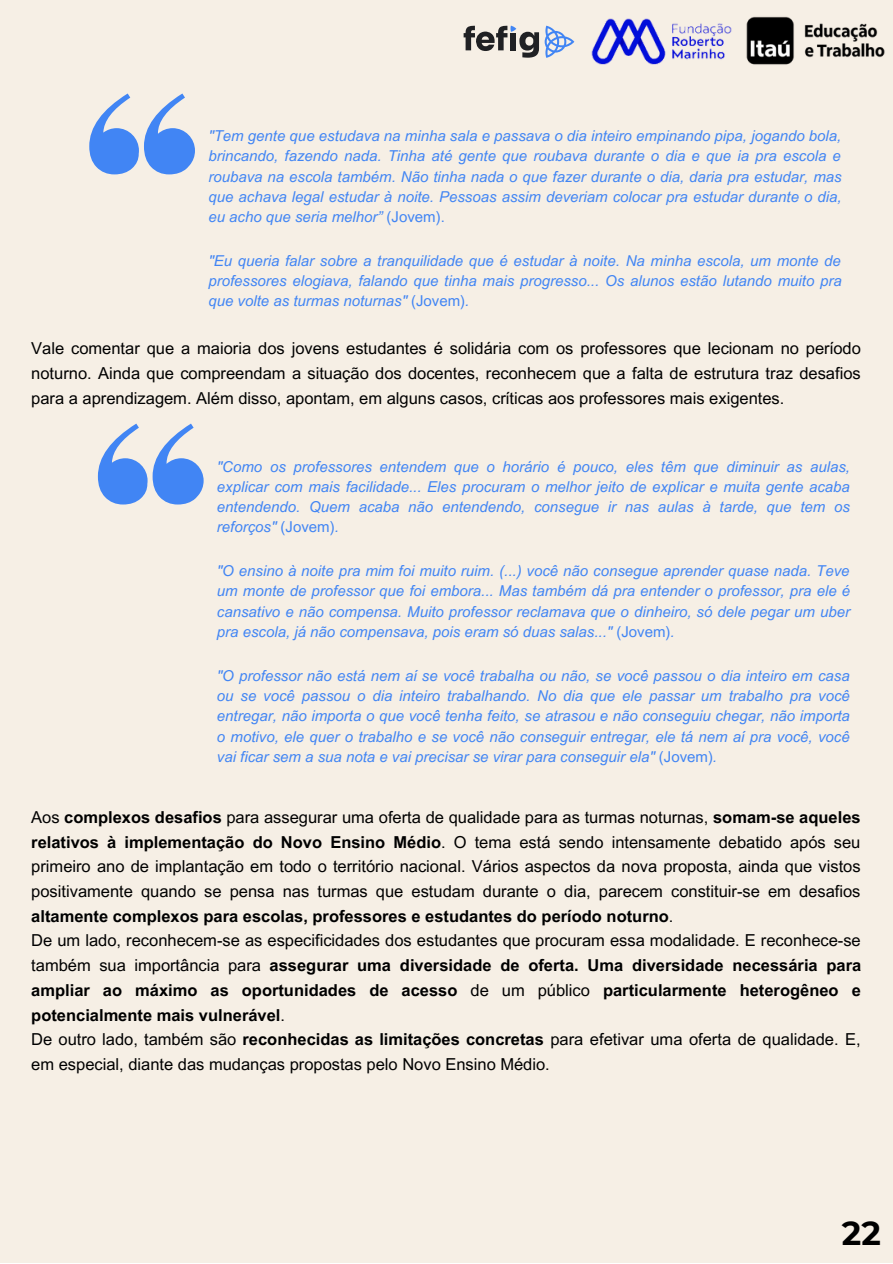
<style>
.page{position:relative;width:893px;height:1264px;background:#fff}
.page>*{position:absolute;margin:0;border:0;box-sizing:border-box;transform-origin:0 0}
.t1{font:700 33px "Montserrat";color:#000}
.t2{font:16.5px/24.8px "Arial MT Pro";color:#000;text-align:justify}
.t3{font:700 16.5px/24.8px "Arial MT Pro";color:#000;text-align:justify}
.t4{font:italic 15px/20.2px "Arial MT Pro";color:#4185f4;text-align:justify}
.s1{font-style:normal}
.s2{font-weight:700}
.s3{font-weight:400}
</style>
<div class="page">
<div style="left:0;top:0;width:892px;height:1262px;background:#f6efe5"></div>
<img style="left:591px;top:18px;width:141px;height:47px">
<svg style="left:463px;top:25px;width:111px;height:33px"></svg>
<img style="left:746px;top:16px;width:139px;height:49px">
<svg style="left:89px;top:93px;width:106px;height:81px"></svg>
<svg style="left:98px;top:423px;width:49px;height:81px"></svg>
<svg style="left:153px;top:423px;width:51px;height:81px"></svg>
<p class="t4" style="left:208px;top:128px;width:635px">"Tem gente que estudava na minha sala e passava o dia inteiro empinando pipa, jogando bola, brincando, fazendo nada. Tinha até gente que roubava durante o dia e que ia pra escola e roubava na escola também. Não tinha nada o que fazer durante o dia, daria pra estudar, mas que achava legal estudar à noite. Pessoas assim deveriam colocar pra estudar durante o dia, eu acho que seria melhor” <span class="s1">(Jovem).</span></p>
<p class="t4" style="left:208px;top:252px;width:635px">"Eu queria falar sobre a tranquilidade que é estudar à noite. Na minha escola, um monte de professores elogiava, falando que tinha mais progresso... Os alunos estão lutando muito pra que volte as turmas noturnas" <span class="s1">(Jovem)</span>.</p>
<p class="t2" style="left:31px;top:338px;width:831px">Vale comentar que a maioria dos jovens estudantes é solidária com os professores que lecionam no período noturno. Ainda que compreendam a situação dos docentes, reconhecem que a falta de estrutura traz desafios para a aprendizagem. Além disso, apontam, em alguns casos, críticas aos professores mais exigentes.</p>
<p class="t4" style="left:217px;top:458px;width:634px">"Como os professores entendem que o horário é pouco, eles têm que diminuir as aulas, explicar com mais facilidade... Eles procuram o melhor jeito de explicar e muita gente acaba entendendo. Quem acaba não entendendo, consegue ir nas aulas à tarde, que tem os reforços" <span class="s1">(Jovem)</span>.</p>
<p class="t4" style="left:217px;top:562px;width:634px">"O ensino à noite pra mim foi muito ruim. (...) você não consegue aprender quase nada. Teve um monte de professor que foi embora... Mas também dá pra entender o professor, pra ele é cansativo e não compensa. Muito professor reclamava que o dinheiro, só dele pegar um uber pra escola, já não compensava, pois eram só duas salas..." <span class="s1">(Jovem)</span>.</p>
<p class="t4" style="left:217px;top:667px;width:634px">"O professor não está nem aí se você trabalha ou não, se você passou o dia inteiro em casa ou se você passou o dia inteiro trabalhando. No dia que ele passar um trabalho pra você entregar, não importa o que você tenha feito, se atrasou e não conseguiu chegar, não importa o motivo, ele quer o trabalho e se você não conseguir entregar, ele tá nem aí pra você, você vai ficar sem a sua nota e vai precisar se virar para conseguir ela" <span class="s1">(Jovem)</span>.</p>
<p class="t2" style="left:31px;top:806px;width:830px">Aos <span class="s2">complexos desafios</span> para assegurar uma oferta de qualidade para as turmas noturnas, <span class="s2">somam-se aqueles relativos à implementação do Novo Ensino Médio</span>. O tema está sendo intensamente debatido após seu primeiro ano de implantação em todo o território nacional. Vários aspectos da nova proposta, ainda que vistos positivamente quando se pensa nas turmas que estudam durante o dia, parecem constituir-se em desafios <span class="s2">altamente complexos para escolas, professores e estudantes do período noturno</span>.</p>
<p class="t3" style="left:31px;top:930px;width:831px"><span class="s3">De um lado, reconhecem-se as especificidades dos estudantes que procuram essa modalidade. E reconhece-se também sua importância para</span> assegurar uma diversidade de oferta. Uma diversidade necessária para ampliar ao máximo as oportunidades de acesso <span class="s3">de um público</span> particularmente heterogêneo e potencialmente mais vulnerável<span class="s3">.</span></p>
<p class="t2" style="left:31px;top:1029px;width:830px">De outro lado, também são <span class="s2">reconhecidas as limitações concretas</span> para efetivar uma oferta de qualidade. E, em especial, diante das mudanças propostas pelo Novo Ensino Médio.</p>
<p class="t1" style="left:841px;top:1212px;width:40px">22</p>
</div>
